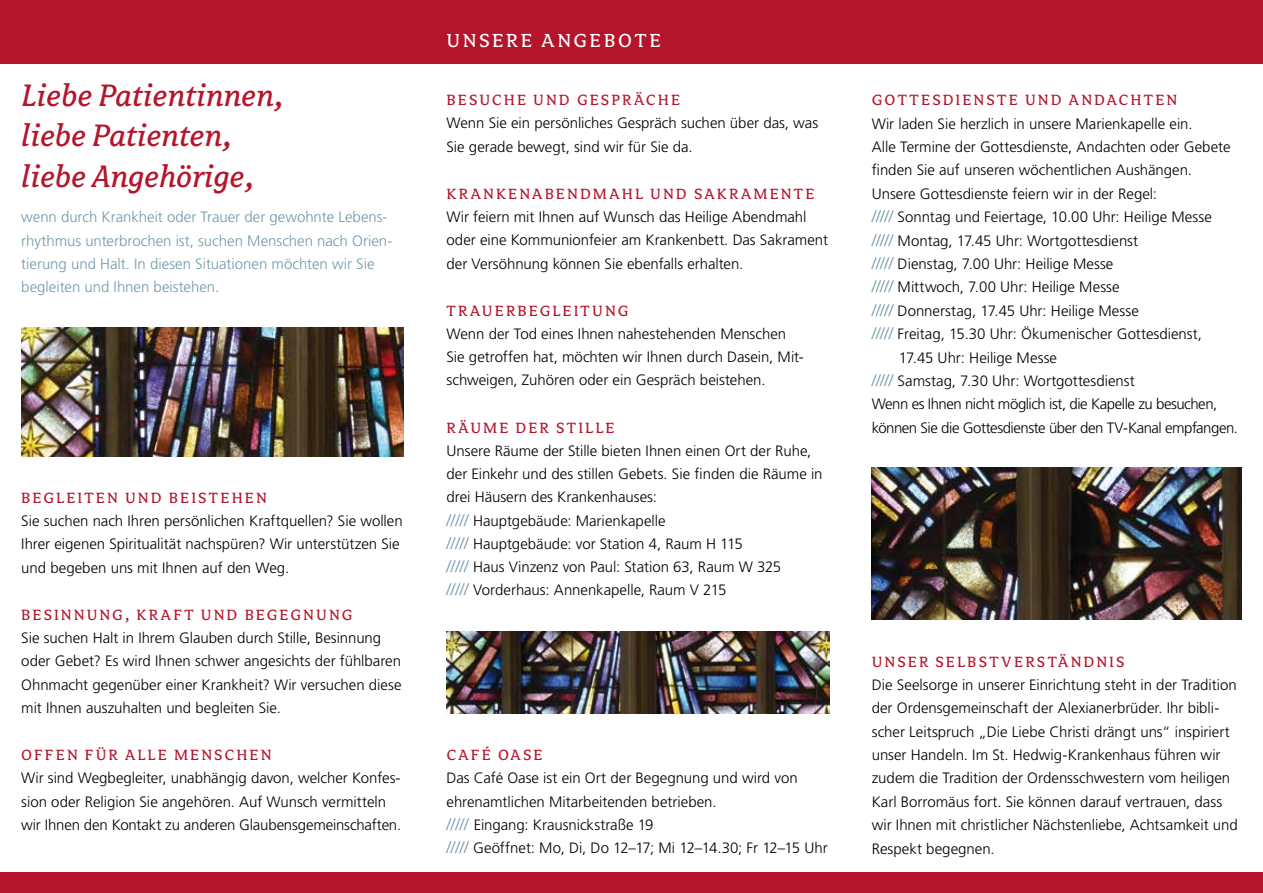
<style>
.page{position:relative;width:1263px;height:893px;background:#fff}
.page>*{position:absolute;margin:0;border:0;box-sizing:border-box;transform-origin:0 0}
.t1{font:italic 34.5px/40.5px "Avance";color:#b5152b}
.t2{font:21px "Avance";letter-spacing:.12em;color:#fff}
.t3{font:16.5px "Avance";letter-spacing:.125em;color:#b5152b}
.t4{font:300 15px/23.2px "Frutiger LT Std";color:#000}
.t5{font:300 15px/23.4px "Frutiger LT Std";color:#7199ac}
.t6{font:300 15px "Frutiger LT Std";letter-spacing:-.03em;color:#000}
.s1{font-size:16.5px;color:#7199ac}
</style>
<div class="page">
<div style="left:0;top:0;width:1263px;height:64px;background:#b5152b"></div>
<div style="left:0;top:873px;width:1263px;height:20px;background:#b5152b"></div>
<img style="left:21px;top:327px;width:383px;height:129px">
<img style="left:446px;top:631px;width:383px;height:82px">
<img style="left:872px;top:468px;width:370px;height:152px">
<h1 class="t1" style="left:21px;top:75px;width:264px">Liebe Patientinnen, liebe Patienten, liebe Angehörige,</h1>
<p class="t5" style="left:21px;top:206px;width:373px">wenn durch Krankheit oder Trauer der gewohnte Lebens&shy;rhythmus unterbrochen ist, suchen Menschen nach Orien&shy;tierung und Halt. In diesen Situationen möchten wir Sie begleiten und Ihnen beistehen.</p>
<p class="t3" style="left:21px;top:489px;width:247px">BEGLEITEN UND BEISTEHEN</p>
<p class="t4" style="left:21px;top:509px;width:383px">Sie suchen nach Ihren persönlichen Kraftquellen? Sie wollen<br>Ihrer eigenen Spiritualität nachspüren? Wir unterstützen Sie und begeben uns mit Ihnen auf den Weg.</p>
<p class="t3" style="left:21px;top:606px;width:333px">BESINNUNG, KRAFT UND BEGEGNUNG</p>
<p class="t4" style="left:21px;top:626px;width:382px">Sie suchen Halt in Ihrem Glauben durch Stille, Besinnung oder Gebet? Es wird Ihnen schwer angesichts der fühlbaren Ohnmacht gegenüber einer Krankheit? Wir versuchen diese mit Ihnen auszuhalten und begleiten Sie.</p>
<p class="t3" style="left:21px;top:746px;width:252px">OFFEN FÜR ALLE MENSCHEN</p>
<p class="t4" style="left:21px;top:767px;width:381px">Wir sind Wegbegleiter, unabhängig davon, welcher Konfes&shy;sion oder Religion Sie angehören. Auf Wunsch vermitteln wir Ihnen den Kontakt zu anderen Glaubensgemeinschaften.</p>
<h2 class="t2" style="left:446px;top:29px;width:216px">UNSERE ANGEBOTE</h2>
<p class="t3" style="left:446px;top:91px;width:235px">BESUCHE UND GESPRÄCHE</p>
<p class="t4" style="left:446px;top:112px;width:373px">Wenn Sie ein persönliches Gespräch suchen über das, was<br>Sie gerade bewegt, sind wir für Sie da.</p>
<p class="t3" style="left:446px;top:185px;width:370px">KRANKENABENDMAHL UND SAKRAMENTE</p>
<p class="t4" style="left:446px;top:205px;width:383px">Wir feiern mit Ihnen auf Wunsch das Heilige Abendmahl oder eine Kommunionfeier am Krankenbett. Das Sakrament der Versöhnung können Sie ebenfalls erhalten.</p>
<p class="t3" style="left:446px;top:302px;width:183px">TRAUERBEGLEITUNG</p>
<p class="t4" style="left:446px;top:322px;width:359px">Wenn der Tod eines Ihnen nahestehenden Menschen<br>Sie getroffen hat, möchten wir Ihnen durch Dasein, Mit&shy;schweigen, Zuhören oder ein Gespräch beistehen.</p>
<p class="t3" style="left:446px;top:419px;width:170px">RÄUME DER STILLE</p>
<p class="t4" style="left:446px;top:439px;width:378px">Unsere Räume der Stille bieten Ihnen einen Ort der Ruhe, der Einkehr und des stillen Gebets. Sie finden die Räume in drei Häusern des Krankenhauses:<br><span class="s1">/////</span> Hauptgebäude: Marienkapelle<br><span class="s1">/////</span> Hauptgebäude: vor Station 4, Raum H 115<br><span class="s1">/////</span> Haus Vinzenz von Paul: Station 63, Raum W 325<br><span class="s1">/////</span> Vorderhaus: Annenkapelle, Raum V 215</p>
<p class="t3" style="left:446px;top:746px;width:98px">CAFÉ OASE</p>
<p class="t4" style="left:446px;top:767px;width:383px">Das Café Oase ist ein Ort der Begegnung und wird von ehrenamtlichen Mitarbeitenden betrieben.<br><span class="s1">/////</span> Eingang: Krausnickstraße 19<br><span class="s1">/////</span> Geöffnet: Mo, Di, Do 12–17; Mi 12–14.30; Fr 12–15 Uhr</p>
<p class="t3" style="left:872px;top:91px;width:307px">GOTTESDIENSTE UND ANDACHTEN</p>
<p class="t4" style="left:872px;top:112px;width:322px">Wir laden Sie herzlich in unsere Marienkapelle ein.</p>
<p class="t4" style="left:872px;top:135px;width:360px">Alle Termine der Gottesdienste, Andachten oder Gebete</p>
<p class="t4" style="left:872px;top:159px;width:322px">finden Sie auf unseren wöchentlichen Aushängen.</p>
<p class="t4" style="left:872px;top:182px;width:287px">Unsere Gottesdienste feiern wir in der Regel:</p>
<p class="t4" style="left:872px;top:206px;width:342px"><span class="s1">/////</span> Sonntag und Feiertage, 10.00 Uhr: Heilige Messe</p>
<p class="t4" style="left:872px;top:229px;width:268px"><span class="s1">/////</span> Montag, 17.45 Uhr: Wortgottesdienst</p>
<p class="t4" style="left:872px;top:252px;width:243px"><span class="s1">/////</span> Dienstag, 7.00 Uhr: Heilige Messe</p>
<p class="t4" style="left:872px;top:276px;width:249px"><span class="s1">/////</span> Mittwoch, 7.00 Uhr: Heilige Messe</p>
<p class="t4" style="left:872px;top:299px;width:269px"><span class="s1">/////</span> Donnerstag, 17.45 Uhr: Heilige Messe</p>
<p class="t4" style="left:872px;top:323px;width:332px"><span class="s1">/////</span> Freitag, 15.30 Uhr: Ökumenischer Gottesdienst,</p>
<p class="t4" style="left:899px;top:346px;width:160px">17.45 Uhr: Heilige Messe</p>
<p class="t4" style="left:872px;top:369px;width:264px"><span class="s1">/////</span> Samstag, 7.30 Uhr: Wortgottesdienst</p>
<p class="t6" style="left:872px;top:396px;width:347px">Wenn es Ihnen nicht möglich ist, die Kapelle zu besuchen,</p>
<p class="t6" style="left:872px;top:419px;width:368px">können Sie die Gottesdienste über den TV-Kanal empfangen.</p>
<p class="t3" style="left:872px;top:653px;width:254px">UNSER SELBSTVERSTÄNDNIS</p>
<p class="t4" style="left:872px;top:673px;width:367px">Die Seelsorge in unserer Einrichtung steht in der Tradition der Ordensgemeinschaft der Alexianerbrüder. Ihr bibli&shy;scher Leitspruch „Die Liebe Christi drängt uns“ inspiriert unser Handeln. Im St. Hedwig-Krankenhaus führen wir zudem die Tradition der Ordensschwestern vom heiligen Karl Borromäus fort. Sie können darauf vertrauen, dass wir Ihnen mit christlicher Nächstenliebe, Achtsamkeit und Respekt begegnen.</p>
</div>
